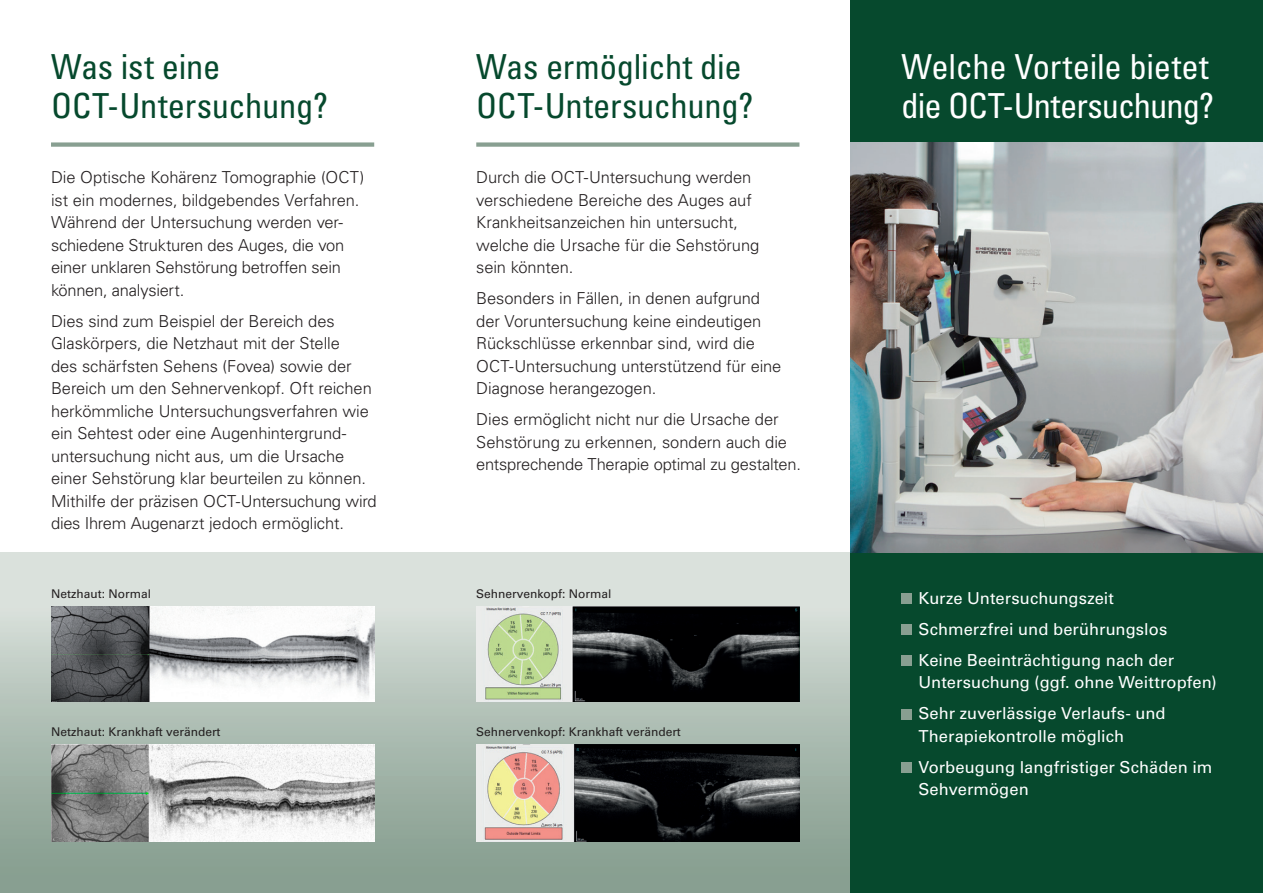
<style>
.page{position:relative;width:1263px;height:893px;background:#fff}
.page>*{position:absolute;margin:0;border:0;box-sizing:border-box;transform-origin:0 0}
.t1{font:condensed 34.5px/39px "Univers LT";letter-spacing:-.005em;color:#06492d}
.t2{font:condensed 34.5px/39px "Univers LT";letter-spacing:-.01em;color:#fff}
.t3{font:300 16.5px/22.5px "Univers LT";letter-spacing:-.005em;color:#231f20}
.t4{font:16.5px/31px "Univers LT";letter-spacing:.005em;color:#fff}
.t5{font:12px "Univers LT";color:#231f20}
</style>
<div class="page">
<div style="left:0;top:553px;width:850px;height:340px;background:linear-gradient(to bottom,#e3e8e4,#81998a)"></div>
<div style="left:850px;top:0;width:413px;height:893px;background:#06492d"></div>
<div style="left:901px;top:593px;width:11px;height:11px;background:#889f91"></div>
<div style="left:901px;top:624px;width:11px;height:11px;background:#889f91"></div>
<div style="left:901px;top:655px;width:11px;height:11px;background:#889f91"></div>
<div style="left:901px;top:709px;width:11px;height:10px;background:#889f91"></div>
<div style="left:901px;top:762px;width:11px;height:11px;background:#889f91"></div>
<img style="left:850px;top:142px;width:413px;height:411px">
<div style="left:51px;top:142px;width:323px;height:5px;background:#889f91"></div>
<div style="left:476px;top:142px;width:323px;height:5px;background:#889f91"></div>
<img style="left:476px;top:745px;width:323px;height:97px">
<img style="left:476px;top:607px;width:323px;height:95px">
<img style="left:52px;top:745px;width:322px;height:97px">
<img style="left:51px;top:607px;width:323px;height:95px">
<h1 class="t1" style="left:51px;top:46px;width:279px">Was ist eine<br>OCT-Untersuchung?</h1>
<h1 class="t1" style="left:476px;top:46px;width:279px">Was ermöglicht die<br>OCT-Untersuchung?</h1>
<h1 class="t2" style="left:901px;top:46px;width:314px">Welche Vorteile bietet die OCT-Untersuchung?</h1>
<p class="t3" style="left:51px;top:166px;width:315px">Die Optische Kohärenz Tomographie (OCT) ist ein modernes, bildgebendes Verfahren.<br>Während der Untersuchung werden ver&shy;schiedene Strukturen des Auges, die von einer unklaren Sehstörung betroffen sein können, analysiert.</p>
<p class="t3" style="left:51px;top:310px;width:327px">Dies sind zum Beispiel der Bereich des Glaskörpers, die Netzhaut mit der Stelle<br>des schärfsten Sehens (Fovea) sowie der Bereich um den Sehnervenkopf. Oft reichen herkömmliche Untersuchungsverfahren wie ein Sehtest oder eine Augenhintergrund&shy;untersuchung nicht aus, um die Ursache einer Sehstörung klar beurteilen zu können.<br>Mithilfe der präzisen OCT-Untersuchung wird dies Ihrem Augenarzt jedoch ermöglicht.</p>
<p class="t3" style="left:476px;top:166px;width:285px">Durch die OCT-Untersuchung werden verschiedene Bereiche des Auges auf<br>Krankheitsanzeichen hin untersucht, welche die Ursache für die Sehstörung sein könnten.</p>
<p class="t3" style="left:476px;top:287px;width:307px">Besonders in Fällen, in denen aufgrund der Voruntersuchung keine eindeutigen Rückschlüsse erkennbar sind, wird die OCT-Untersuchung unterstützend für eine Diagnose herangezogen.</p>
<p class="t3" style="left:476px;top:408px;width:326px">Dies ermöglicht nicht nur die Ursache der<br>Sehstörung zu erkennen, sondern auch die entsprechende Therapie optimal zu gestalten.</p>
<p class="t5" style="left:51px;top:587px;width:102px">Netzhaut: Normal</p>
<p class="t5" style="left:51px;top:725px;width:171px">Netzhaut: Krankhaft verändert</p>
<p class="t5" style="left:476px;top:587px;width:137px">Sehnervenkopf: Normal</p>
<p class="t5" style="left:476px;top:725px;width:206px">Sehnervenkopf: Krankhaft verändert</p>
<p class="t4" style="left:918px;top:583px;width:257px">Kurze Untersuchungszeit<br>Schmerzfrei und berührungslos<br>Keine Beeinträchtigung nach der</p>
<p class="t4" style="left:918px;top:667px;width:300px">Untersuchung (ggf. ohne Weittropfen)<br>Sehr zuverlässige Verlaufs- und</p>
<p class="t4" style="left:918px;top:721px;width:295px">Therapiekontrolle möglich<br>Vorbeugung langfristiger Schäden im</p>
<p class="t4" style="left:918px;top:774px;width:112px">Sehvermögen</p>
</div>
